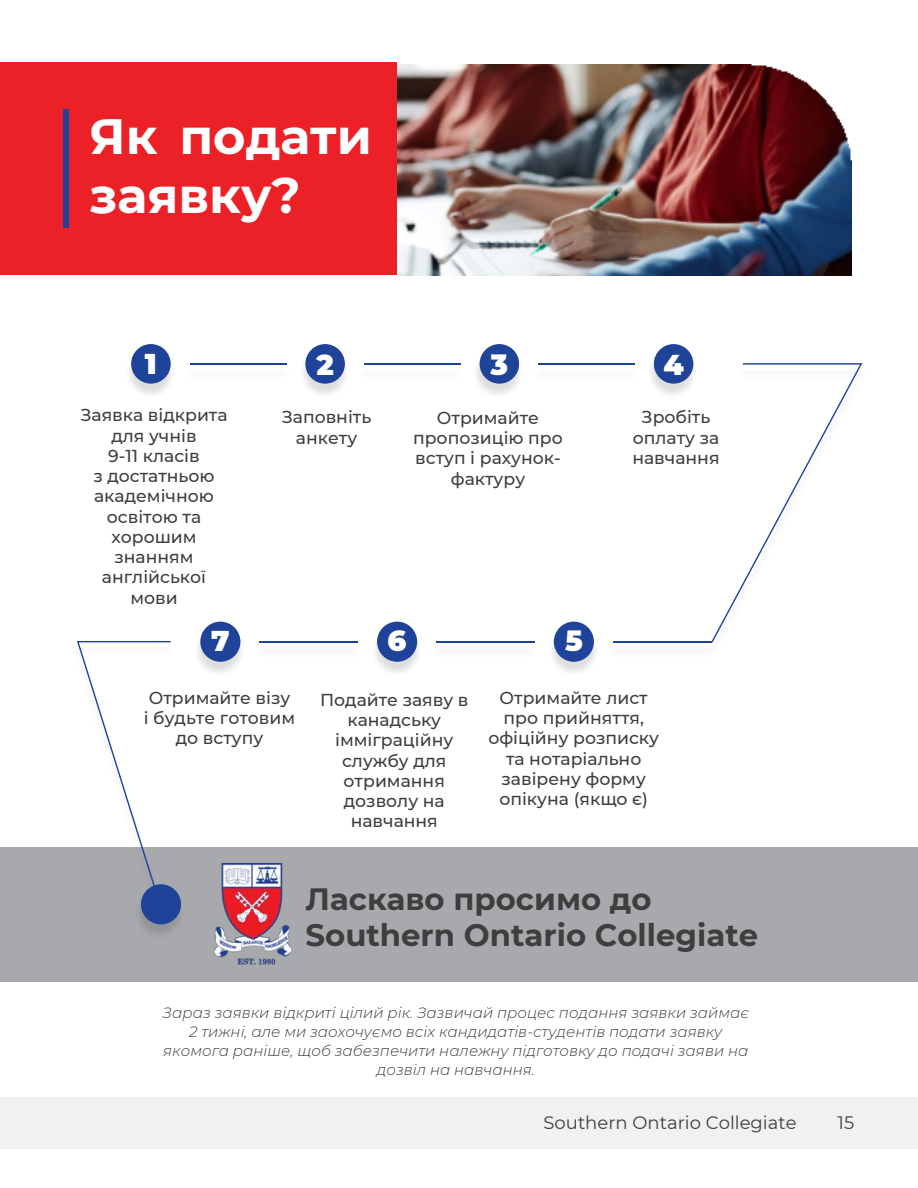
<style>
.page{position:relative;width:918px;height:1188px;background:#fff}
.page>*{position:absolute;margin:0;border:0;box-sizing:border-box;transform-origin:0 0}
.t1{font:700 49.5px/58.8px "Montserrat";color:#fff}
.t2{font:700 30.75px/36px "Montserrat";color:#3f3e3f}
.t3{font:900 28.65px "Montserrat";color:#fff}
.t4{font:18px "Montserrat";color:#3f3e3f}
.t5{font:500 17.25px/20.2px "Montserrat";color:#3f3e3f;text-align:center}
.t6{font:italic 300 15px/19.2px "Montserrat";color:#3f3e3f;text-align:center}
</style>
<div class="page">
<div style="left:0;top:1098px;width:918px;height:51px;background:#f0f1f2"></div>
<div style="left:0;top:847px;width:918px;height:135px;background:#a7a9ac"></div>
<div style="left:0;top:62px;width:397px;height:213px;background:#ec2027"></div>
<img style="left:197px;top:626px;width:44px;height:47px">
<div style="left:200px;top:622px;width:40px;height:40px;background:#1f4398;border-radius:50%"></div>
<img style="left:375px;top:626px;width:43px;height:47px">
<div style="left:377px;top:622px;width:40px;height:40px;background:#1f4398;border-radius:50%"></div>
<img style="left:552px;top:626px;width:43px;height:47px">
<div style="left:63px;top:109px;width:6px;height:119px;background:#1f4398"></div>
<div style="left:554px;top:622px;width:40px;height:40px;background:#1f4398;border-radius:50%"></div>
<img style="left:129px;top:352px;width:43px;height:42px">
<div style="left:131px;top:344px;width:40px;height:40px;background:#1f4398;border-radius:50%"></div>
<img style="left:303px;top:352px;width:43px;height:42px">
<div style="left:305px;top:344px;width:40px;height:40px;background:#1f4398;border-radius:50%"></div>
<img style="left:476px;top:350px;width:44px;height:44px">
<div style="left:480px;top:344px;width:39px;height:40px;background:#1f4398;border-radius:50%"></div>
<img style="left:651px;top:350px;width:43px;height:44px">
<div style="left:654px;top:344px;width:39px;height:40px;background:#1f4398;border-radius:50%"></div>
<hr style="left:190px;top:363px;width:96px;height:2px;background:#1f4398">
<hr style="left:364px;top:363px;width:97px;height:2px;background:#1f4398">
<hr style="left:538px;top:363px;width:97px;height:2px;background:#1f4398">
<svg style="left:711px;top:363px;width:151px;height:279px"></svg>
<hr style="left:260px;top:641px;width:98px;height:1px;background:#1f4398">
<hr style="left:436px;top:641px;width:99px;height:1px;background:#1f4398">
<hr style="left:613px;top:641px;width:98px;height:1px;background:#1f4398">
<svg style="left:77px;top:641px;width:94px;height:247px"></svg>
<img style="left:397px;top:64px;width:455px;height:212px">
<img style="left:214px;top:863px;width:77px;height:102px">
<img style="left:139px;top:892px;width:43px;height:42px">
<div style="left:141px;top:884px;width:40px;height:40px;background:#1f4398;border-radius:50%"></div>
<p class="t1" style="left:90px;top:107px;width:284px">Як подати заявку?</p>
<h3 class="t3" style="left:145px;top:347px;width:13px">1</h3>
<h3 class="t3" style="left:316px;top:347px;width:19px">2</h3>
<p class="t3" style="left:491px;top:347px;width:19px">3</p>
<p class="t3" style="left:663px;top:347px;width:22px">4</p>
<p class="t5" style="left:80px;top:405px;width:149px">Заявка відкрита для учнів<br>9-11 класів<br>з достатньою академічною освітою та хорошим знанням англійської мови</p>
<p class="t5" style="left:282px;top:407px;width:91px">Заповніть анкету</p>
<p class="t5" style="left:413px;top:407px;width:151px">Отримайте пропозицію про вступ і рахунок&shy;фактуру</p>
<p class="t5" style="left:632px;top:407px;width:89px">Зробіть оплату за навчання</p>
<h3 class="t3" style="left:211px;top:624px;width:20px">7</h3>
<p class="t3" style="left:388px;top:624px;width:20px">6</p>
<h2 class="t3" style="left:565px;top:624px;width:19px">5</h2>
<p class="t5" style="left:144px;top:687px;width:153px">Отримайте візу<br>і будьте готовим до вступу</p>
<p class="t5" style="left:320px;top:690px;width:150px">Подайте заяву в канадську імміграційну службу для отримання дозволу на навчання</p>
<p class="t5" style="left:488px;top:687px;width:172px">Отримайте лист про прийняття, офіційну розписку та нотаріально завірену форму опікуна (якщо є)</p>
<h4 class="t2" style="left:306px;top:881px;width:454px">Ласкаво просимо до<br>Southern Ontario Collegiate</h4>
<p class="t6" style="left:163px;top:1003px;width:588px">Зараз заявки відкриті цілий рік. Зазвичай процес подання заявки займає 2 тижні, але ми заохочуємо всіх кандидатів-студентів подати заявку якомога раніше, щоб забезпечити належну підготовку до подачі заяви на дозвіл на навчання.</p>
<p class="t4" style="left:544px;top:1112px;width:255px">Southern Ontario Collegiate</p>
<p class="t4" style="left:838px;top:1112px;width:18px">15</p>
</div>
